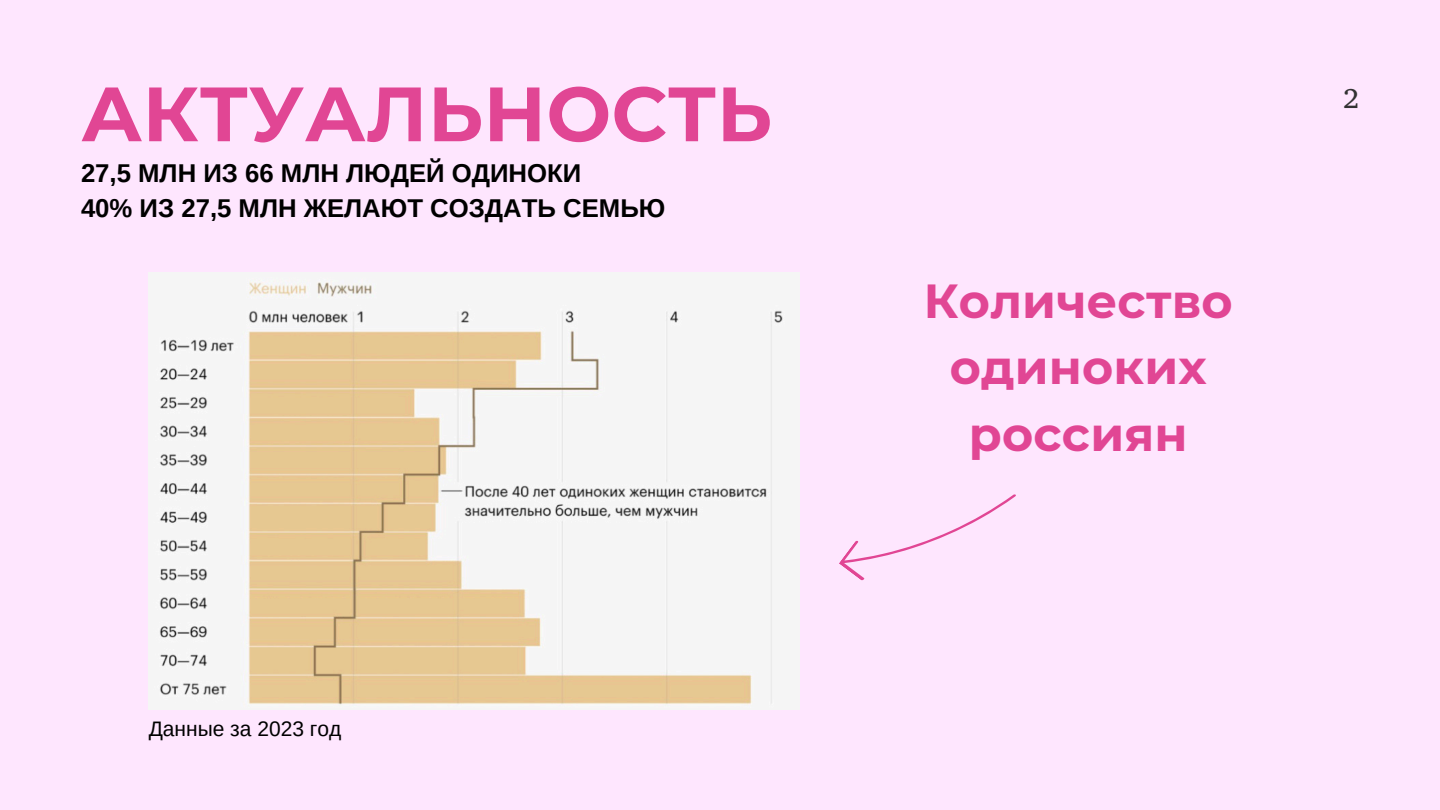
<style>
.page{position:relative;width:1440px;height:810px;background:#fee6fe}
.page>*{position:absolute;margin:0;border:0;box-sizing:border-box;transform-origin:0 0}
.t1{font:700 76.8px "Montserrat";letter-spacing:.005em;color:#e14694}
.t2{font:700 47.7px/66.8px "Montserrat";letter-spacing:.005em;color:#e14694;text-align:center}
.t3{font:28px "Veleka";color:#323232}
.t4{font:700 25.7px/35.4px "Arimo";color:#000}
.t5{font:21px "Arimo";color:#000}
</style>
<div class="page">
<img style="left:149px;top:272px;width:651px;height:437px">
<svg style="left:839px;top:494px;width:177px;height:87px"></svg>
<p class="t1" style="left:81px;top:67px;width:693px">АКТУАЛЬНОСТЬ</p>
<h3 class="t3" style="left:1343px;top:81px;width:17px">2</h3>
<p class="t4" style="left:81px;top:155px;width:586px">27,5 МЛН ИЗ 66 МЛН ЛЮДЕЙ ОДИНОКИ<br>40% ИЗ 27,5 МЛН ЖЕЛАЮТ СОЗДАТЬ СЕМЬЮ</p>
<p class="t5" style="left:149px;top:717px;width:194px">Данные за 2023 год</p>
<h2 class="t2" style="left:924px;top:267px;width:311px">Количество одиноких россиян</h2>
</div>
